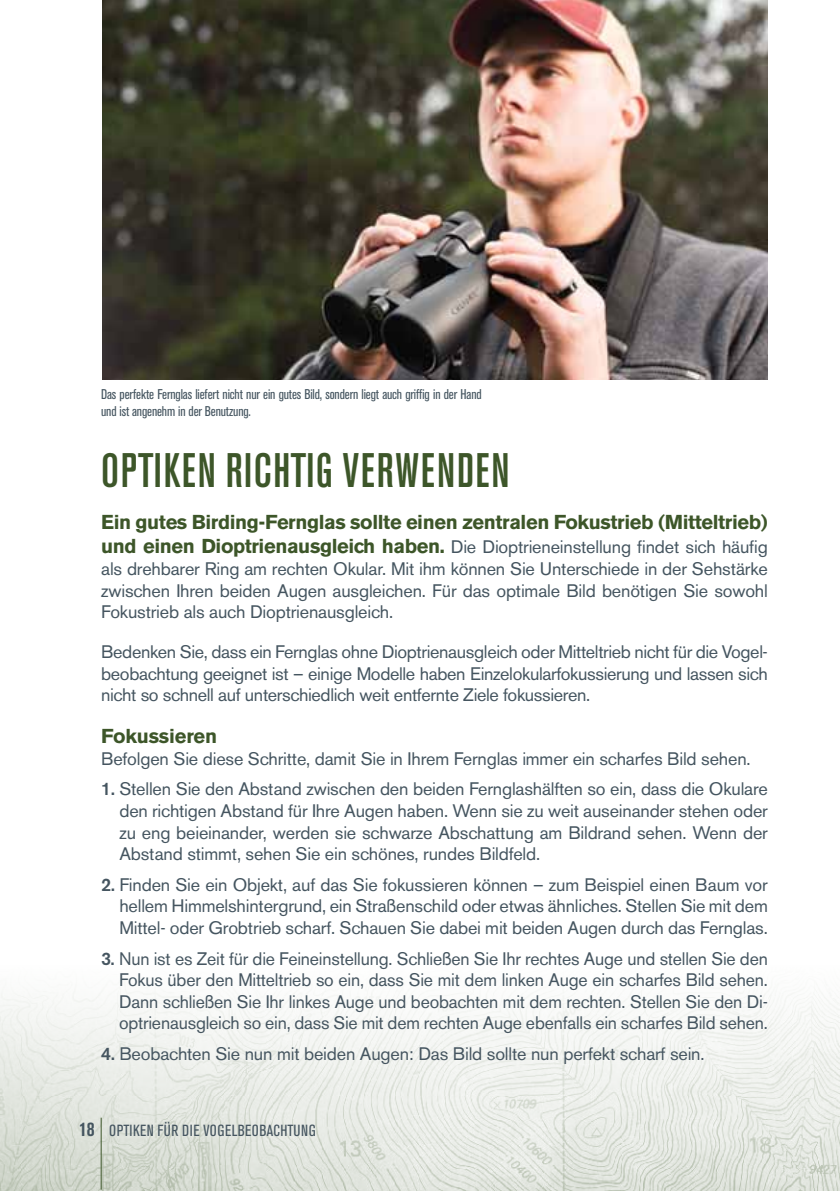
<style>
.page{position:relative;width:840px;height:1191px;background:#fff}
.page>*{position:absolute;margin:0;border:0;box-sizing:border-box;transform-origin:0 0}
.t1{font:500 condensed 48px "Akzidenz Grotesk BE";letter-spacing:.03em;color:#3d5629}
.t2{font:700 20px "Akzidenz Grotesk BE";letter-spacing:-.02em;color:#3d5629}
.t3{font:18px/21.6px "Akzidenz Grotesk BE";letter-spacing:-.01em;color:#455560;text-align:justify}
.t4{font:condensed 16px "Akzidenz Grotesk BE";letter-spacing:.02em;color:#455560}
.t5{font:condensed 14px/16.8px "Akzidenz Grotesk BE";letter-spacing:-.01em;color:#455560}
.s1{font-weight:700;font-size:20px;color:#3d5629}
.s2{font-weight:500}
.s3{font-weight:700;font-size:20px}
</style>
<div class="page">
<img style="left:0;top:0;width:839px;height:1191px">
<img style="left:102px;top:0;width:665px;height:379px">
<hr style="left:101px;top:1117px;width:1px;height:72px;background:#3d5629">
<p class="t5" style="left:101px;top:386px;width:382px">Das perfekte Fernglas liefert nicht nur ein gutes Bild, sondern liegt auch griffig in der Hand und ist angenehm in der Benutzung.</p>
<h1 class="t1" style="left:101px;top:444px;width:409px">OPTIKEN RICHTIG VERWENDEN</h1>
<p class="t2" style="left:101px;top:511px;width:668px">Ein gutes Birding-Fernglas sollte einen zentralen Fokustrieb (Mitteltrieb)</p>
<p class="t3" style="left:101px;top:536px;width:667px"><span class="s1">und einen Dioptrienausgleich haben.</span> Die Dioptrieneinstellung findet sich häufig als drehbarer Ring am rechten Okular. Mit ihm können Sie Unterschiede in der Sehstärke zwischen Ihren beiden Augen ausgleichen. Für das optimale Bild benötigen Sie sowohl Fokustrieb als auch Dioptrienausgleich.</p>
<p class="t3" style="left:101px;top:641px;width:668px">Bedenken Sie, dass ein Fernglas ohne Dioptrienausgleich oder Mitteltrieb nicht für die Vogel&shy;beobachtung geeignet ist – einige Modelle haben Einzelokularfokussierung und lassen sich nicht so schnell auf unterschiedlich weit entfernte Ziele fokussieren.</p>
<p class="t2" style="left:101px;top:724px;width:117px">Fokussieren</p>
<p class="t3" style="left:101px;top:747px;width:648px">Befolgen Sie diese Schritte, damit Sie in Ihrem Fernglas immer ein scharfes Bild sehen.</p>
<p class="t3" style="left:119px;top:778px;width:649px;text-indent:-18px"><span class="s2">1.</span> Stellen Sie den Abstand zwischen den beiden Fernglashälften so ein, dass die Okulare den richtigen Abstand für Ihre Augen haben. Wenn sie zu weit auseinander stehen oder zu eng beieinander, werden sie schwarze Abschattung am Bildrand sehen. Wenn der Abstand stimmt, sehen Sie ein schönes, rundes Bildfeld.</p>
<p class="t3" style="left:119px;top:873px;width:649px;text-indent:-18px"><span class="s2">2.</span> Finden Sie ein Objekt, auf das Sie fokussieren können – zum Beispiel einen Baum vor hellem Himmelshintergrund, ein Straßenschild oder etwas ähnliches. Stellen Sie mit dem Mittel- oder Grobtrieb scharf. Schauen Sie dabei mit beiden Augen durch das Fernglas.</p>
<p class="t3" style="left:119px;top:947px;width:650px;text-align:left;text-indent:-18px"><span class="s2">3.</span> Nun ist es Zeit für die Feineinstellung. Schließen Sie Ihr rechtes Auge und stellen Sie den Fokus über den Mitteltrieb so ein, dass Sie mit dem linken Auge ein scharfes Bild sehen.<br>Dann schließen Sie Ihr linkes Auge und beobachten mit dem rechten. Stellen Sie den Di&shy;optrienausgleich so ein, dass Sie mit dem rechten Auge ebenfalls ein scharfes Bild sehen.</p>
<p class="t3" style="left:101px;top:1043px;width:602px"><span class="s2">4.</span> Beobachten Sie nun mit beiden Augen: Das Bild sollte nun perfekt scharf sein.</p>
<p class="t4" style="left:79px;top:1121px;width:237px"><span class="s3">18</span> Optiken für die Vog elbeobachtung</p>
</div>
